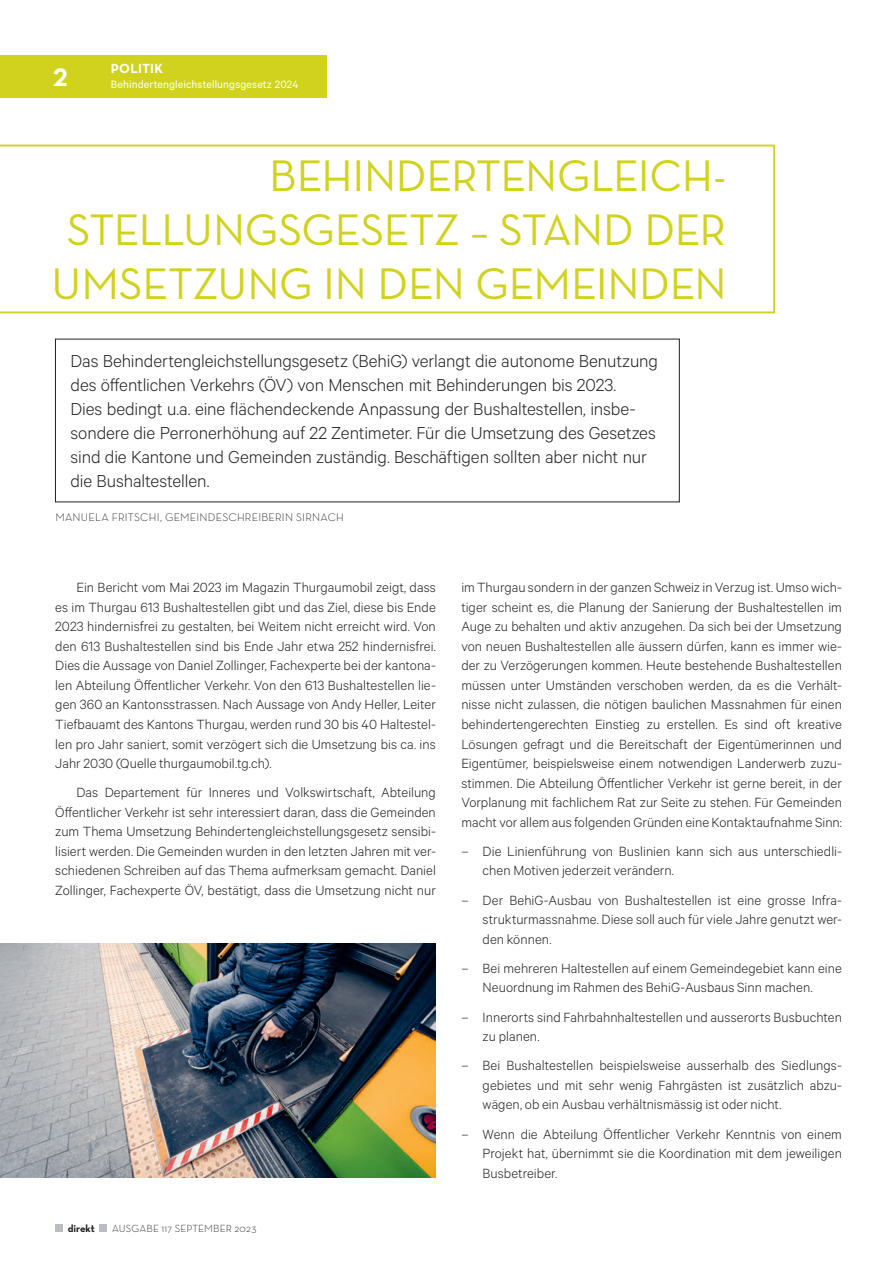
<style>
.page{position:relative;width:893px;height:1263px;background:#fff}
.page>*{position:absolute;margin:0;border:0;box-sizing:border-box;transform-origin:0 0}
.t1{font:45px/54px "Neutra Text";letter-spacing:-.01em;color:#d0d21d;text-align:right}
.t2{font:25.8px "Neutra Text Bold Alt";color:#fff}
.t3{font:300 19.5px/24px "Calibre";letter-spacing:-.005em;color:#231f20}
.t4{font:300 15px/19.5px "Calibre";letter-spacing:.005em;color:#231f20;text-align:justify}
.t5{font:700 13.5px "Neutra Text";letter-spacing:.01em;color:#fff}
.t6{font:12px "Calibre";letter-spacing:.01em;color:#fff}
.t7{font:300 11.25px "Neutra Text";letter-spacing:.02em;color:#231f20}
.t8{font:300 10.5px "Neutra Text";letter-spacing:.01em;color:#231f20}
.t9{font:700 10.5px "Neutra Text";color:#231f20}
</style>
<div class="page">
<div style="left:55px;top:1224px;width:8px;height:8px;background:#bcbdc0"></div>
<div style="left:100px;top:1224px;width:7px;height:8px;background:#bcbdc0"></div>
<div style="left:0;top:55px;width:327px;height:43px;background:#d0d21d"></div>
<svg style="left:0;top:145px;width:775px;height:168px"></svg>
<img style="left:0;top:943px;width:436px;height:234px">
<h2 class="t2" style="left:53px;top:61px;width:16px">2</h2>
<p class="t5" style="left:111px;top:60px;width:54px">POLITIK</p>
<p class="t6" style="left:111px;top:77px;width:189px">Behindertengleichstellungsgesetz 2024</p>
<h1 class="t1" style="left:52px;top:148px;width:676px">BEHINDERTENGLEICH-<br>STELLUNGSGESETZ – STAND DER<br>UMSETZUNG IN DEN GEMEINDEN</h1>
<p class="t3" style="left:71px;top:348px;width:589px">Das Behindertengleichstellungsgesetz (BehiG) verlangt die autonome Benutzung des öffentlichen Verkehrs (ÖV) von Menschen mit Behinderungen bis 2023.<br>Dies bedingt u.a. eine flächendeckende Anpassung der Bushaltestellen, insbe&shy;sondere die Perronerhöhung auf 22 Zentimeter. Für die Umsetzung des Gesetzes sind die Kantone und Gemeinden zuständig. Beschäftigen sollten aber nicht nur die Bushaltestellen.</p>
<p class="t7" style="left:55px;top:510px;width:290px">MANUELA FRITSCHI, GEMEINDESCHREIBERIN SIRNACH</p>
<p class="t4" style="left:55px;top:577px;width:382px;text-indent:21px">Ein Bericht vom Mai 2023 im Magazin Thurgaumobil zeigt, dass es im Thurgau 613 Bushaltestellen gibt und das Ziel, diese bis Ende 2023 hindernisfrei zu gestalten, bei Weitem nicht erreicht wird. Von den 613 Bushaltestellen sind bis Ende Jahr etwa 252 hindernisfrei.<br>Dies die Aussage von Daniel Zollinger, Fachexperte bei der kantona&shy;len Abteilung Öffentlicher Verkehr. Von den 613 Bushaltestellen lie&shy;gen 360 an Kantonsstrassen. Nach Aussage von Andy Heller, Leiter Tiefbauamt des Kantons Thurgau, werden rund 30 bis 40 Haltestel&shy;len pro Jahr saniert, somit verzögert sich die Umsetzung bis ca. ins Jahr 2030 (Quelle thurgaumobil.tg.ch).</p>
<p class="t4" style="left:55px;top:782px;width:382px;text-indent:21px">Das Departement für Inneres und Volkswirtschaft, Abteilung Öffentlicher Verkehr ist sehr interessiert daran, dass die Gemeinden zum Thema Umsetzung Behindertengleichstellungsgesetz sensibi&shy;lisiert werden. Die Gemeinden wurden in den letzten Jahren mit ver&shy;schiedenen Schreiben auf das Thema aufmerksam gemacht. Daniel Zollinger, Fachexperte ÖV, bestätigt, dass die Umsetzung nicht nur</p>
<p class="t9" style="left:68px;top:1222px;width:29px">direkt</p>
<p class="t8" style="left:112px;top:1222px;width:146px">AUSGABE 117 SEPTEMBER 2023</p>
<p class="t4" style="left:461px;top:577px;width:382px">im Thurgau sondern in der ganzen Schweiz in Verzug ist. Umso wich&shy;tiger scheint es, die Planung der Sanierung der Bushaltestellen im Auge zu behalten und aktiv anzugehen. Da sich bei der Umsetzung von neuen Bushaltestellen alle äussern dürfen, kann es immer wie&shy;der zu Verzögerungen kommen. Heute bestehende Bushaltestellen müssen unter Umständen verschoben werden, da es die Verhält&shy;nisse nicht zulassen, die nötigen baulichen Massnahmen für einen behindertengerechten Einstieg zu erstellen. Es sind oft kreative Lösungen gefragt und die Bereitschaft der Eigentümerinnen und Eigentümer, beispielsweise einem notwendigen Landerwerb zuzu&shy;stimmen. Die Abteilung Öffentlicher Verkehr ist gerne bereit, in der Vorplanung mit fachlichem Rat zur Seite zu stehen. Für Gemeinden macht vor allem aus folgenden Gründen eine Kontaktaufnahme Sinn:</p>
<p class="t4" style="left:483px;top:841px;width:361px;text-indent:-21px">– Die Linienführung von Buslinien kann sich aus unterschiedli&shy;chen Motiven jederzeit verändern.</p>
<p class="t4" style="left:483px;top:889px;width:361px;text-indent:-21px">– Der BehiG-Ausbau von Bushaltestellen ist eine grosse Infra&shy;strukturmassnahme. Diese soll auch für viele Jahre genutzt wer&shy;den können.</p>
<p class="t4" style="left:461px;top:958px;width:382px;text-align:center">– Bei mehreren Haltestellen auf einem Gemeindegebiet kann eine<br>Neuordnung im Rahmen des BehiG-Ausbaus Sinn machen.</p>
<p class="t4" style="left:483px;top:1006px;width:361px;text-indent:-21px">– Innerorts sind Fahrbahnhaltestellen und ausserorts Busbuchten zu planen.</p>
<p class="t4" style="left:483px;top:1055px;width:360px;text-indent:-21px">– Bei Bushaltestellen beispielsweise ausserhalb des Siedlungs&shy;gebietes und mit sehr wenig Fahrgästen ist zusätzlich abzu&shy;wägen, ob ein Ausbau verhältnismässig ist oder nicht.</p>
<p class="t4" style="left:483px;top:1123px;width:361px;text-indent:-21px">– Wenn die Abteilung Öffentlicher Verkehr Kenntnis von einem Projekt hat, übernimmt sie die Koordination mit dem jeweiligen Busbetreiber.</p>
</div>
